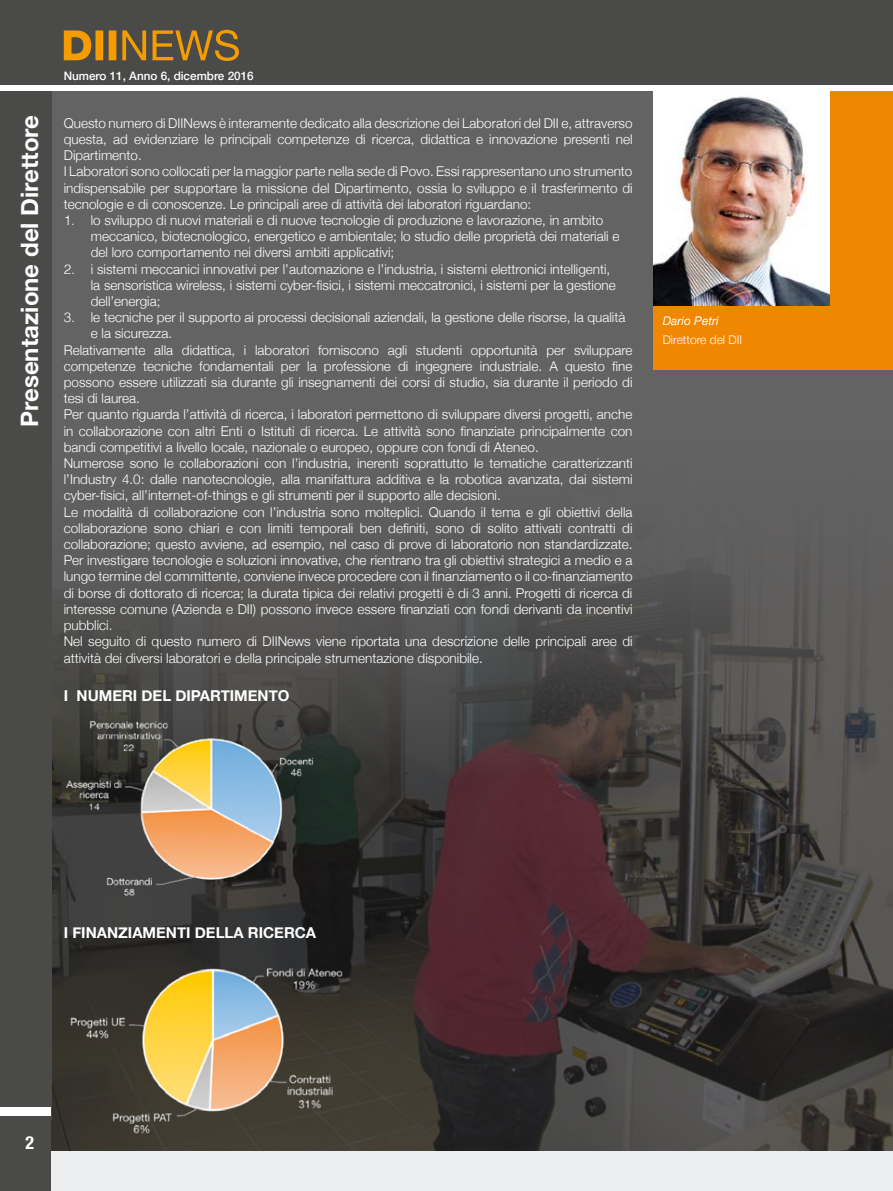
<style>
.page{position:relative;width:893px;height:1191px;background:#fff}
.page>*{position:absolute;margin:0;border:0;box-sizing:border-box;transform-origin:0 0}
.t1{font:700 24px "Helvetica Neue";color:#fff}
.t2{font:700 condensed 18px "Helvetica Neue";color:#fff}
.t3{font:700 15px "Helvetica Neue";color:#fff}
.t4{font:300 13.5px/16.2px "Helvetica Neue";color:#fff}
.t5{font:300 12px "Helvetica Neue";color:#fff}
.t6{font:italic 12px "Helvetica Neue";color:#fff}
.t7{font:500 11.7px "Helvetica Neue";color:#fff}
.s1{font-family:"Helvetica"}
</style>
<div class="page">
<div style="left:0;top:1150px;width:893px;height:41px;background:#edeeef"></div>
<div style="left:0;top:91px;width:893px;height:1059px;background:#646363"></div>
<img style="left:51px;top:411px;width:842px;height:739px">
<div style="left:0;top:91px;width:51px;height:1029px;background:#4a4a49"></div>
<div style="left:654px;top:91px;width:239px;height:279px;background:#f18700"></div>
<img style="left:654px;top:91px;width:175px;height:214px">
<img style="left:66px;top:943px;width:294px;height:194px">
<img style="left:64px;top:708px;width:288px;height:196px">
<div style="left:0;top:1115px;width:51px;height:76px;background:#4a4a49"></div>
<div style="left:0;top:1107px;width:51px;height:8px;background:#fff"></div>
<div style="left:0;top:0;width:893px;height:85px;background:#4a4a49"></div>
<svg style="left:64px;top:30px;width:175px;height:31px"></svg>
<h1 class="t1" style="left:11px;top:427px;width:313px;rotate:-90deg">Presentazione del Direttore</h1>
<p class="t7" style="left:64px;top:66px;width:191px">Numero 11, Anno 6, dicembre 2016</p>
<p class="t4" style="left:64px;top:114px;width:570px">Questo numero di DIINews è interamente dedicato alla descrizione dei Laboratori del DII e, attraverso questa, ad evidenziare le principali competenze di ricerca, didattica e innovazione presenti nel Dipartimento.<br>I Laboratori sono collocati per la maggior parte nella sede di Povo. Essi rappresentano uno strumento indispensabile per supportare la missione del Dipartimento, ossia lo sviluppo e il trasferimento di tecnologie e di conoscenze. Le principali aree di attività dei laboratori riguardano:</p>
<p class="t4" style="left:91px;top:211px;width:530px;text-indent:-27px"><span class="s1">1.</span> lo sviluppo di nuovi materiali e di nuove tecnologie di produzione e lavorazione, in ambito meccanico, biotecnologico, energetico e ambientale; lo studio delle proprietà dei materiali e del loro comportamento nei diversi ambiti applicativi;</p>
<p class="t4" style="left:91px;top:260px;width:527px;text-indent:-27px"><span class="s1">2.</span> i sistemi meccanici innovativi per l’automazione e l’industria, i sistemi elettronici intelligenti, la sensoristica wireless, i sistemi cyber-fisici, i sistemi meccatronici, i sistemi per la gestione dell’energia;</p>
<p class="t4" style="left:64px;top:308px;width:563px"><span class="s1">3.</span> le tecniche per il supporto ai processi decisionali aziendali, la gestione delle risorse, la qualità</p>
<p class="t4" style="left:91px;top:324px;width:83px">e la sicurezza.</p>
<p class="t4" style="left:64px;top:341px;width:570px">Relativamente alla didattica, i laboratori forniscono agli studenti opportunità per sviluppare</p>
<p class="t4" style="left:64px;top:357px;width:570px">competenze tecniche fondamentali per la professione di ingegnere industriale. A questo fine</p>
<p class="t4" style="left:64px;top:373px;width:570px">possono essere utilizzati sia durante gli insegnamenti dei corsi di studio, sia durante il periodo di</p>
<p class="t4" style="left:64px;top:389px;width:78px">tesi di laurea.</p>
<p class="t4" style="left:64px;top:405px;width:570px">Per quanto riguarda l’attività di ricerca, i laboratori permettono di sviluppare diversi progetti, anche</p>
<p class="t4" style="left:64px;top:422px;width:570px">in collaborazione con altri Enti o Istituti di ricerca. Le attività sono finanziate principalmente con</p>
<p class="t4" style="left:64px;top:438px;width:476px">bandi competitivi a livello locale, nazionale o europeo, oppure con fondi di Ateneo.</p>
<p class="t4" style="left:64px;top:454px;width:570px">Numerose sono le collaborazioni con l’industria, inerenti soprattutto le tematiche caratterizzanti</p>
<p class="t4" style="left:64px;top:470px;width:570px">l’Industry 4.0: dalle nanotecnologie, alla manifattura additiva e la robotica avanzata, dai sistemi</p>
<p class="t4" style="left:64px;top:486px;width:439px">cyber-fisici, all’internet-of-things e gli strumenti per il supporto alle decisioni.</p>
<p class="t4" style="left:64px;top:503px;width:570px">Le modalità di collaborazione con l’industria sono molteplici. Quando il tema e gli obiettivi della</p>
<p class="t4" style="left:64px;top:519px;width:570px">collaborazione sono chiari e con limiti temporali ben definiti, sono di solito attivati contratti di</p>
<p class="t4" style="left:64px;top:535px;width:570px">collaborazione; questo avviene, ad esempio, nel caso di prove di laboratorio non standardizzate.</p>
<p class="t4" style="left:64px;top:551px;width:570px">Per investigare tecnologie e soluzioni innovative, che rientrano tra gli obiettivi strategici a medio e a</p>
<p class="t4" style="left:64px;top:567px;width:570px">lungo termine del committente, conviene invece procedere con il finanziamento o il co-finanziamento</p>
<p class="t4" style="left:64px;top:584px;width:570px">di borse di dottorato di ricerca; la durata tipica dei relativi progetti è di 3 anni. Progetti di ricerca di</p>
<p class="t4" style="left:64px;top:600px;width:570px">interesse comune (Azienda e DII) possono invece essere finanziati con fondi derivanti da incentivi</p>
<p class="t4" style="left:64px;top:616px;width:50px">pubblici.</p>
<p class="t4" style="left:64px;top:632px;width:570px">Nel seguito di questo numero di DIINews viene riportata una descrizione delle principali aree di</p>
<p class="t4" style="left:64px;top:648px;width:421px">attività dei diversi laboratori e della principale strumentazione disponibile.</p>
<p class="t3" style="left:64px;top:684px;width:227px">I NUMERI DEL DIPARTIMENTO</p>
<p class="t6" style="left:663px;top:312px;width:58px">Dario Petri</p>
<p class="t5" style="left:663px;top:330px;width:81px">Direttore del DII</p>
<p class="t3" style="left:64px;top:921px;width:254px">I FINANZIAMENTI DELLA RICERCA</p>
<h2 class="t2" style="left:25px;top:1131px;width:10px">2</h2>
</div>
